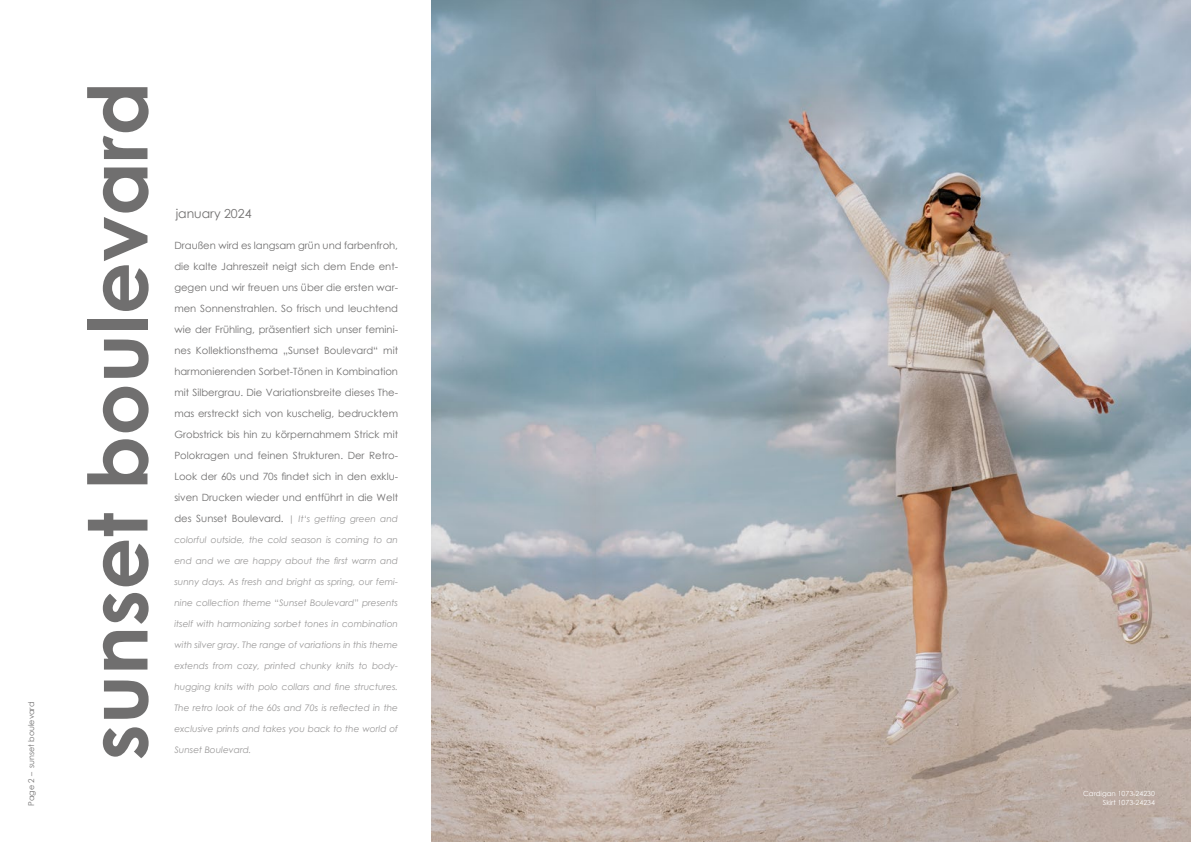
<style>
.page{position:relative;width:1191px;height:842px;background:#fff}
.page>*{position:absolute;margin:0;border:0;box-sizing:border-box;transform-origin:0 0}
.t1{font:700 82px "Century Gothic";color:#706f6f}
.t2{font:12.4px "Century Gothic";color:#706f6f}
.t3{font:10px/21px "Century Gothic";color:#706f6f;text-align:justify}
.t4{font:italic 9px "Century Gothic";color:#999898}
.t5{font:8px "Century Gothic";color:#706f6f}
.t6{font:7px/8.4px "Century Gothic";color:#fff;text-align:right}
.s1{font-size:9px;color:#999898}
.s2{font-style:italic;font-size:9px;color:#999898}
.s3{font-style:normal}
</style>
<div class="page">
<img style="left:431px;top:0;width:760px;height:842px">
<p class="t5" style="left:26px;top:806px;width:106px;rotate:-90deg">Page 2 – sunset boulevard</p>
<h1 class="t1" style="left:55px;top:760px;width:680px;rotate:-90deg">sunset boulevard</h1>
<p class="t2" style="left:176px;top:205px;width:77px">january 2024</p>
<p class="t3" style="left:174px;top:235px;width:225px">Draußen wird es langsam grün und farbenfroh, die kalte Jahreszeit neigt sich dem Ende ent&shy;gegen und wir freuen uns über die ersten war&shy;men Sonnenstrahlen. So frisch und leuchtend wie der Frühling, präsentiert sich unser femini&shy;nes Kollektionsthema „Sunset Boulevard“ mit harmonierenden Sorbet-Tönen in Kombination mit Silbergrau. Die Variationsbreite dieses The&shy;mas erstreckt sich von kuschelig, bedrucktem Grobstrick bis hin zu körpernahmem Strick mit Polokragen und feinen Strukturen. Der Retro-Look der 60s und 70s findet sich in den exklu&shy;siven Drucken wieder und entführt in die Welt des Sunset Boulevard. <span class="s1">|</span> <span class="s2">It‘s getting green and</span></p>
<p class="t4" style="left:174px;top:534px;width:225px">colorful outside, the cold season is coming to an</p>
<p class="t4" style="left:174px;top:555px;width:225px">end and we are happy about the first warm and</p>
<p class="t4" style="left:174px;top:576px;width:225px">sunny days. As fresh and bright as spring, our femi-</p>
<p class="t4" style="left:174px;top:597px;width:225px">nine collection theme <span class="s3">“</span>Sunset Boulevard<span class="s3">”</span> presents</p>
<p class="t4" style="left:174px;top:618px;width:225px">itself with harmonizing sorbet tones in combination</p>
<p class="t4" style="left:174px;top:639px;width:225px">with silver gray. The range of variations in this theme</p>
<p class="t4" style="left:174px;top:660px;width:225px">extends from cozy, printed chunky knits to body-</p>
<p class="t4" style="left:174px;top:681px;width:225px">hugging knits with polo collars and fine structures.</p>
<p class="t4" style="left:174px;top:702px;width:225px">The retro look of the 60s and 70s is reflected in the</p>
<p class="t4" style="left:174px;top:723px;width:225px">exclusive prints and takes you back to the world of</p>
<p class="t4" style="left:174px;top:744px;width:79px">Sunset Boulevard.</p>
<p class="t6" style="left:1083px;top:789px;width:73px">Cardigan 1073-24230<br>Skirt 1073-24234</p>
</div>
